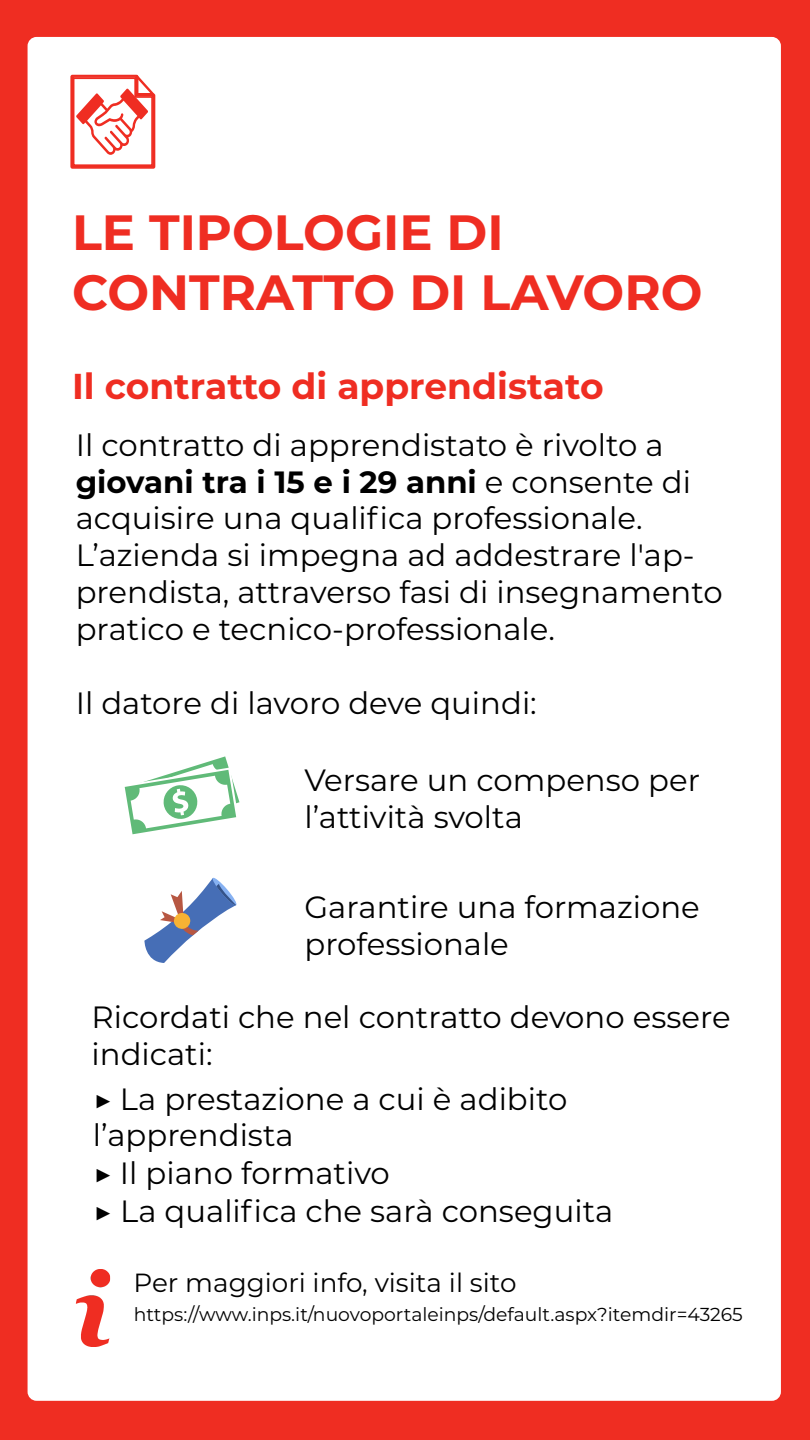
<style>
.page{position:relative;width:810px;height:1440px;background:#ef2d22}
.page>*{position:absolute;margin:0;border:0;box-sizing:border-box;transform-origin:0 0}
.t1{font:700 49.5px/59.4px "Montserrat";color:#ef2d22}
.t2{font:700 36px "Montserrat";color:#ef2d22}
.t3{font:30.75px/36.9px "Montserrat";color:#000}
.t4{font:26.25px "Montserrat";color:#000}
.t5{font:18.75px "Montserrat";color:#000}
.s1{font-weight:700}
.s2{font-size:31.5px}
</style>
<div class="page">
<div style="left:28px;top:37px;width:753px;height:1364px;background:#fff;border-radius:9px"></div>
<svg style="left:70px;top:74px;width:86px;height:95px"></svg>
<svg style="left:144px;top:877px;width:93px;height:86px"></svg>
<svg style="left:124px;top:756px;width:116px;height:79px"></svg>
<img style="left:75px;top:1270px;width:36px;height:77px">
<h1 class="t1" style="left:72px;top:200px;width:632px">LE TIPOLOGIE DI<br>CONTRATTO DI LAVORO</h1>
<p class="t2" style="left:72px;top:361px;width:533px">Il contratto di apprendistato</p>
<p class="t3" style="left:76px;top:425px;width:648px">Il contratto di apprendistato è rivolto a <span class="s1">giovani tra i 15 e i 29 anni</span> e consente di acquisire una qualifica professionale.<br>L’azienda si impegna ad addestrare l'ap&shy;prendista, attraverso fasi di insegnamento pratico e tecnico-professionale.</p>
<p class="t3" style="left:76px;top:684px;width:463px">Il datore di lavoro deve quindi:</p>
<p class="t3" style="left:304px;top:761px;width:397px">Versare un compenso per l’attività svolta</p>
<p class="t3" style="left:304px;top:888px;width:397px">Garantire una formazione professionale</p>
<p class="t3" style="left:92px;top:998px;width:641px">Ricordati che nel contratto devono essere indicati:</p>
<p class="t3" style="left:93px;top:1079px;width:522px;line-height:37.5px"><span class="s2">▶</span> La prestazione a cui è adibito l’apprendista<br><span class="s2">▶</span> Il piano formativo<br><span class="s2">▶</span> La qualifica che sarà conseguita</p>
<p class="t4" style="left:134px;top:1265px;width:385px">Per maggiori info, visita il sito</p>
<p class="t5" style="left:134px;top:1302px;width:611px">https://www.inps.it/nuovoportaleinps/default.aspx?itemdir=43265</p>
</div>
